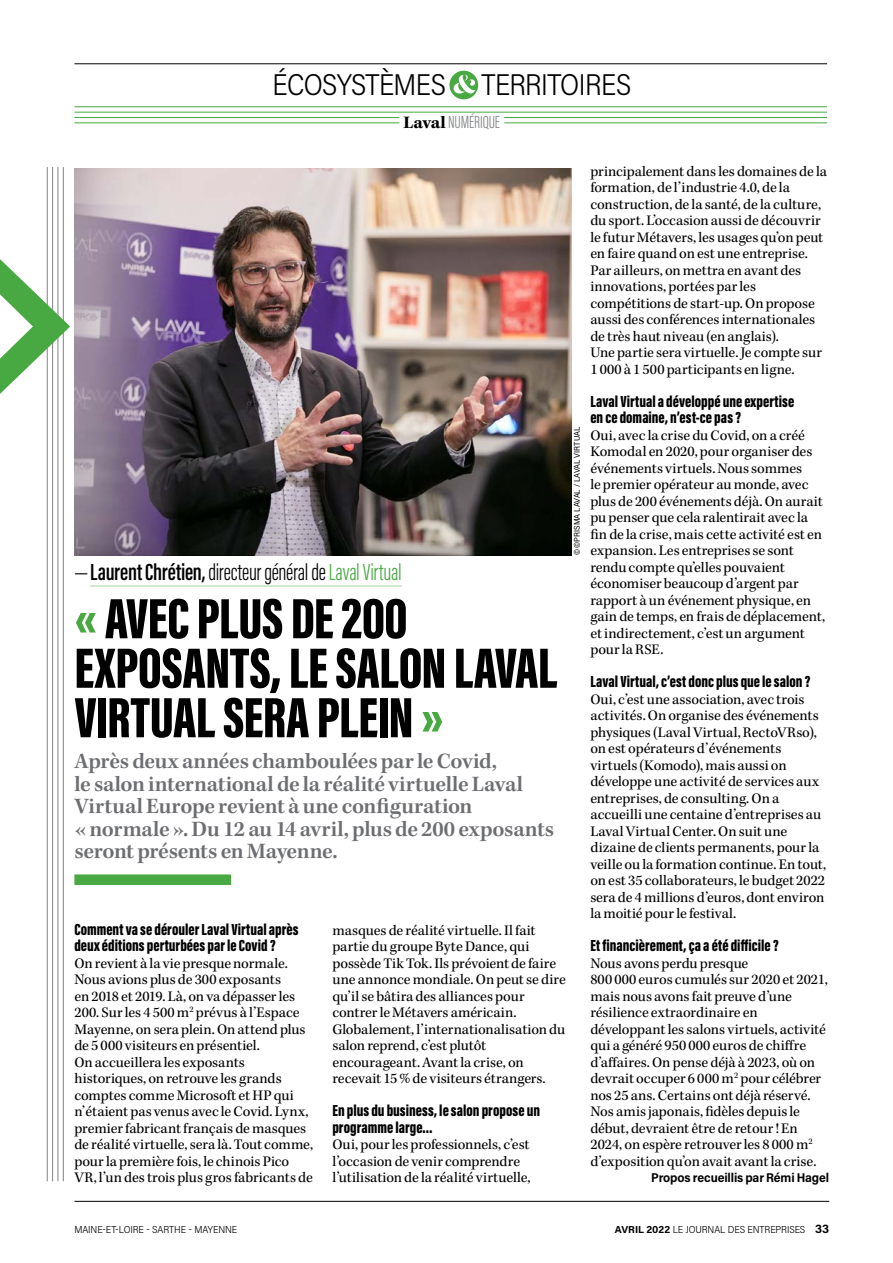
<style>
.page{position:relative;width:893px;height:1263px;background:#fff}
.page>*{position:absolute;margin:0;border:0;box-sizing:border-box;transform-origin:0 0}
.t1{font:900 58.5px/49.5px "Acumin Pro Extra Cond";letter-spacing:-.01em;color:#000}
.t2{font:300 30px "Acumin Pro Semi Cond";letter-spacing:-.02em;color:#000;scale:.95 1}
.t3{font:300 24px "Acumin Pro Extra Cond";letter-spacing:-.015em;color:#000}
.t4{font:600 22.5px/22.5px "Kepler Std";letter-spacing:-.01em;color:#6d6e71}
.t5{font:300 18px "Acumin Pro Extra Cond";letter-spacing:-.005em;color:#808285}
.t6{font:900 16.5px/16.5px "Acumin Pro Extra Cond";color:#000}
.t7{font:15px/16.5px "Kepler Std";letter-spacing:-.005em;color:#000}
.t8{font:700 12.75px "Acumin Pro Semi Cond";letter-spacing:-.01em;color:#000}
.t9{font:300 10.2px "Acumin Pro Semi Cond";letter-spacing:-.005em;color:#000}
.t10{font:8.25px "Acumin Pro Semi Cond";color:#000}
.s1{font-family:"Kepler Std";font-weight:700;color:#000}
.s2{font-weight:600}
.s3{color:#48a842}
.s4{font-family:"Acumin Pro";font-weight:700}
.s5{font-family:"Acumin Pro";font-weight:700;font-size:12px}
</style>
<div class="page">
<div style="left:449px;top:71px;width:29px;height:28px;background:#48a842;border-radius:50%"></div>
<svg style="left:454px;top:75px;width:22px;height:19px"></svg>
<hr style="left:74px;top:64px;width:753px;height:1px;background:#000">
<hr style="left:74px;top:107px;width:753px;height:1px;background:#48a842">
<hr style="left:74px;top:112px;width:753px;height:1px;background:#48a842">
<hr style="left:74px;top:117px;width:753px;height:1px;background:#48a842">
<hr style="left:74px;top:123px;width:753px;height:1px;background:#48a842">
<hr style="left:63px;top:167px;width:1px;height:1014px;background:#808285">
<hr style="left:58px;top:167px;width:1px;height:1014px;background:#808285">
<hr style="left:52px;top:167px;width:1px;height:1014px;background:#808285">
<hr style="left:47px;top:167px;width:1px;height:1014px;background:#808285">
<svg style="left:0;top:259px;width:70px;height:135px"></svg>
<div style="left:74px;top:874px;width:157px;height:11px;background:#48a842"></div>
<img style="left:74px;top:168px;width:497px;height:387px">
<div style="left:399px;top:113px;width:105px;height:15px;background:#fff"></div>
<hr style="left:74px;top:1201px;width:755px;height:1px;background:#000">
<h2 class="t2" style="left:272px;top:64px;width:379px">ÉCOSYSTÈMES TERRITOIRES</h2>
<p class="t5" style="left:404px;top:111px;width:98px"><span class="s1">Laval</span> NUMÉRIQUE</p>
<h3 class="t3" style="left:74px;top:557px;width:329px">―<span class="s2">Laurent Chrétien,</span> directeur général de <span class="s3">Laval Virtual</span></h3>
<h1 class="t1" style="left:74px;top:593px;width:484px"><span class="s3">«</span> AVEC PLUS DE 200<br>EXPOSANTS, LE SALON LAVAL<br>VIRTUAL SERA PLEIN <span class="s3">»</span></h1>
<h3 class="t4" style="left:74px;top:751px;width:481px">Après deux années chamboulées par le Covid,<br>le salon international de la réalité virtuelle Laval Virtual Europe revient à une configuration<br>« normale ». Du 12 au 14 avril, plus de 200 exposants seront présents en Mayenne.</h3>
<p class="t10" style="left:571px;top:555px;width:130px;rotate:-90deg">© ©PRISMA LAVAL / LAVAL VIRTUAL</p>
<p class="t6" style="left:74px;top:921px;width:226px">Comment va se dérouler Laval Virtual après deux éditions perturbées par le Covid ?</p>
<p class="t7" style="left:74px;top:955px;width:240px">On revient à la vie presque normale.<br>Nous avions plus de 300 exposants<br>en 2018 et 2019. Là, on va dépasser les 200. Sur les 4 500 m<sup>2</sup> prévus à l’Espace Mayenne, on sera plein. On attend plus de 5 000 visiteurs en présentiel.<br>On accueillera les exposants historiques, on retrouve les grands comptes comme Microsoft et HP qui n’étaient pas venus avec le Covid. Lynx, premier fabricant français de masques de réalité virtuelle, sera là. Tout comme, pour la première fois, le chinois Pico VR, l’un des trois plus gros fabricants de</p>
<p class="t7" style="left:332px;top:922px;width:235px">masques de réalité virtuelle. Il fait partie du groupe Byte Dance, qui possède Tik Tok. Ils prévoient de faire une annonce mondiale. On peut se dire qu’il se bâtira des alliances pour contrer le Métavers américain.<br>Globalement, l’internationalisation du salon reprend, c’est plutôt encourageant. Avant la crise, on recevait 15 % de visiteurs étrangers.</p>
<p class="t6" style="left:332px;top:1102px;width:209px">En plus du business, le salon propose un programme large…</p>
<p class="t7" style="left:332px;top:1137px;width:200px">Oui, pour les professionnels, c’est l’occasion de venir comprendre l’utilisation de la réalité virtuelle,</p>
<p class="t7" style="left:590px;top:163px;width:238px">principalement dans les domaines de la formation, de l’industrie 4.0, de la construction, de la santé, de la culture, du sport. L’occasion aussi de découvrir le futur Métavers, les usages qu’on peut en faire quand on est une entreprise.<br>Par ailleurs, on mettra en avant des innovations, portées par les compétitions de start-up. On propose aussi des conférences internationales de très haut niveau (en anglais).<br>Une partie sera virtuelle. Je compte sur 1 000 à 1 500 participants en ligne.</p>
<p class="t6" style="left:590px;top:393px;width:205px">Laval Virtual a développé une expertise en ce domaine, n’est-ce pas ?</p>
<p class="t7" style="left:590px;top:427px;width:236px">Oui, avec la crise du Covid, on a créé Komodal en 2020, pour organiser des événements virtuels. Nous sommes<br>le premier opérateur au monde, avec plus de 200 événements déjà. On aurait pu penser que cela ralentirait avec la fin de la crise, mais cette activité est en expansion. Les entreprises se sont rendu compte qu’elles pouvaient économiser beaucoup d’argent par rapport à un événement physique, en gain de temps, en frais de déplacement, et indirectement, c’est un argument pour la RSE.</p>
<p class="t6" style="left:590px;top:673px;width:222px">Laval Virtual, c’est donc plus que le salon ?</p>
<p class="t7" style="left:590px;top:691px;width:238px">Oui, c’est une association, avec trois activités. On organise des événements physiques (Laval Virtual, RectoVRso), on est opérateurs d’événements virtuels (Komodo), mais aussi on développe une activité de services aux entreprises, de consulting. On a accueilli une centaine d’entreprises au Laval Virtual Center. On suit une dizaine de clients permanents, pour la veille ou la formation continue. En tout, on est 35 collaborateurs, le budget 2022 sera de 4 millions d’euros, dont environ la moitié pour le festival.</p>
<p class="t6" style="left:590px;top:937px;width:190px">Et financièrement, ça a été difficile ?</p>
<p class="t7" style="left:590px;top:955px;width:239px">Nous avons perdu presque<br>800 000 euros cumulés sur 2020 et 2021, mais nous avons fait preuve d’une résilience extraordinaire en développant les salons virtuels, activité qui a généré 950 000 euros de chiffre d’affaires. On pense déjà à 2023, où on devrait occuper 6 000 m<sup>2</sup> pour célébrer nos 25 ans. Certains ont déjà réservé.<br>Nos amis japonais, fidèles depuis le début, devraient être de retour ! En 2024, on espère retrouver les 8 000 m<sup>2 </sup>d’exposition qu’on avait avant la crise.</p>
<p class="t8" style="left:651px;top:1169px;width:180px">Propos recueillis par Rémi Hagel</p>
<p class="t9" style="left:74px;top:1222px;width:164px">MAINE-ET-LOIRE - SARTHE - MAYENNE</p>
<p class="t9" style="left:615px;top:1222px;width:216px"><span class="s4">AVRIL 2022</span> LE JOURNAL DES ENTREPRISES <span class="s5">33</span></p>
</div>
